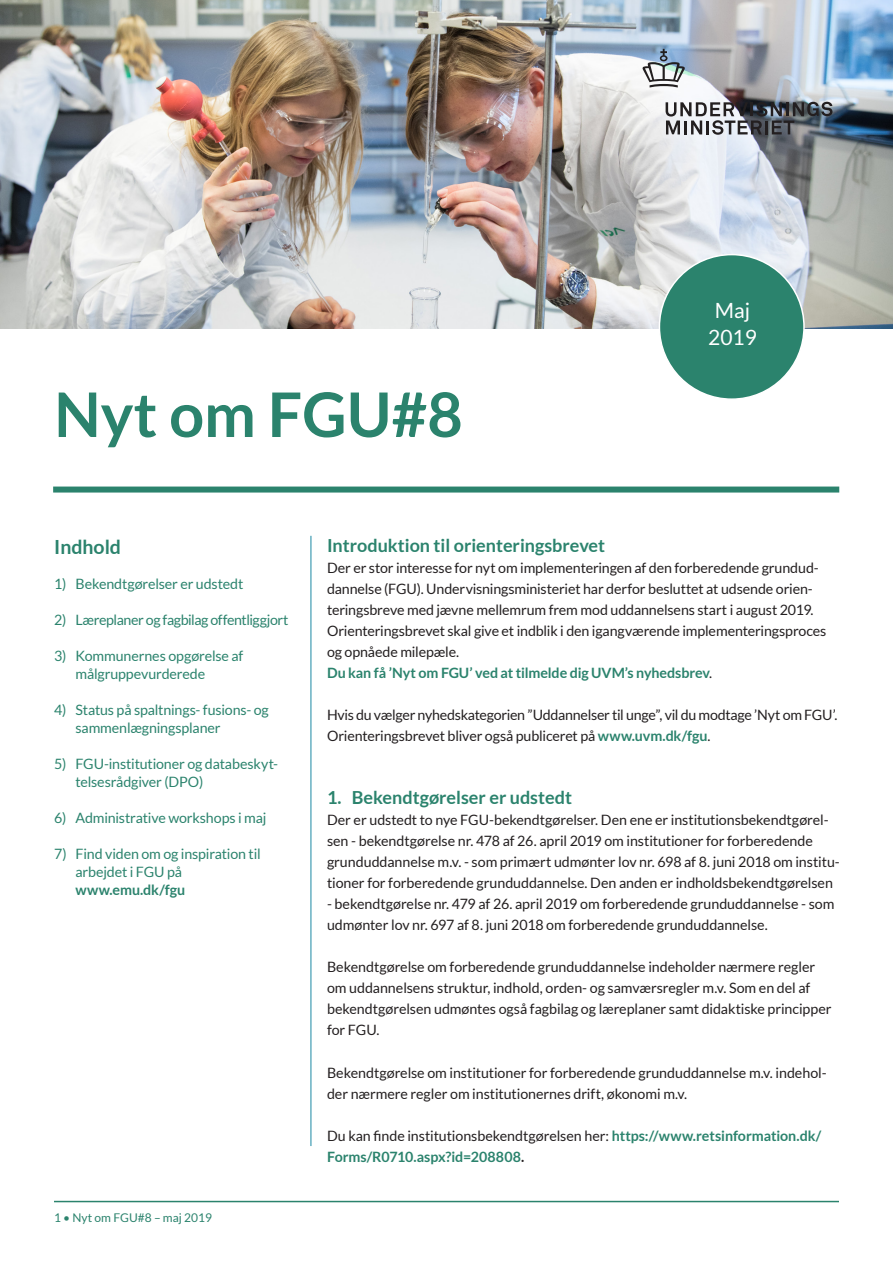
<style>
.page{position:relative;width:893px;height:1263px;background:#fff}
.page>*{position:absolute;margin:0;border:0;box-sizing:border-box;transform-origin:0 0}
.t1{font:700 61.5px "Lato";color:#2b836d}
.t2{font:21px "Lato";color:#fff}
.Overskrift{font:700 19.5px "Lato";color:#2b836d}
._10_Brødtekst_2{font:700 18px "Lato";color:#2b836d}
.Brød{font:14.25px/21px "Lato";letter-spacing:-.005em;color:#231f20}
.Brød-2{font:14.25px/18px "Lato";letter-spacing:-.01em;color:#2b836d}
.Brød-3{font:700 14.25px/21px "Lato";letter-spacing:-.005em;color:#2b836d}
.Brød-4{font:14.25px "Lato";letter-spacing:-.03em;color:#2b836d}
.t3{font:12px "Lato";color:#2b836d}
.s1{font-weight:400;color:#231f20}
.s2{font-weight:700;color:#2b836d}
.s3{color:#231f20}
</style>
<div class="page">
<hr style="left:54px;top:1201px;width:785px;height:1px;background:#2b836d">
<img style="left:0;top:0;width:893px;height:329px">
<svg style="left:666px;top:102px;width:166px;height:33px;background:#74787e"></svg>
<svg style="left:642px;top:49px;width:43px;height:39px"></svg>
<div style="left:659px;top:255px;width:145px;height:144px;background:#2b836d;border-radius:50%"></div>
<div style="left:53px;top:486px;width:786px;height:6px;background:#2b836d"></div>
<hr style="left:311px;top:536px;width:1px;height:610px;background:#1a88a3">
<p class="t1" style="left:54px;top:379px;width:410px">Nyt om FGU#8</p>
<p class="t2" style="left:715px;top:298px;width:37px">Maj</p>
<p class="t2" style="left:708px;top:325px;width:50px">2019</p>
<p class="Overskrift" style="left:54px;top:535px;width:68px">Indhold</p>
<p class="Brød-2" style="left:54px;top:574px;width:191px">1) Bekendtgørelser er udstedt</p>
<p class="Brød-4" style="left:54px;top:611px;width:236px">2) Læreplaner og fagbilag offentliggjort</p>
<p class="Brød-2" style="left:54px;top:646px;width:191px">3) Kommunernes opgørelse af</p>
<p class="Brød-2" style="left:75px;top:664px;width:131px">målgruppevurderede</p>
<p class="Brød-2" style="left:75px;top:700px;width:195px;text-indent:-21px">4) Status på spaltnings- fusions- og sammenlægningsplaner</p>
<p class="Brød-2" style="left:75px;top:754px;width:204px;text-indent:-21px">5) FGU-institutioner og databeskyt&shy;telsesrådgiver (DPO)</p>
<p class="Brød-2" style="left:54px;top:808px;width:214px">6) Administrative workshops i maj</p>
<p class="Brød-2" style="left:75px;top:844px;width:187px;text-indent:-21px">7) Find viden om og inspiration til arbejdet i FGU på</p>
<p class="Brød-3" style="left:75px;top:879px;width:111px">www.emu.dk/fgu</p>
<p class="t3" style="left:54px;top:1211px;width:160px">1 • Nyt om FGU#8 – maj 2019</p>
<p class="_10_Brødtekst_2" style="left:327px;top:535px;width:280px">Introduktion til orienteringsbrevet</p>
<p class="Brød" style="left:327px;top:558px;width:501px">Der er stor interesse for nyt om implementeringen af den forberedende grundud&shy;dannelse (FGU). Undervisningsministeriet har derfor besluttet at udsende orien&shy;teringsbreve med jævne mellemrum frem mod uddannelsens start i august 2019.<br>Orienteringsbrevet skal give et indblik i den igangværende implementeringsproces og opnåede milepæle.</p>
<p class="Brød-3" style="left:327px;top:662px;width:387px">Du kan få ’Nyt om FGU’ ved at tilmelde dig UVM’s nyhedsbrev<span class="s1">.</span></p>
<p class="Brød" style="left:327px;top:705px;width:512px">Hvis du vælger nyhedskategorien ”Uddannelser til unge”, vil du modtage ’Nyt om FGU’.</p>
<p class="Brød" style="left:327px;top:726px;width:385px">Orienteringsbrevet bliver også publiceret på <span class="s2">www.uvm.dk/fgu</span>.</p>
<p class="_10_Brødtekst_2" style="left:327px;top:787px;width:246px">1. Bekendtgørelser er udstedt</p>
<p class="Brød" style="left:327px;top:810px;width:514px">Der er udstedt to nye FGU-bekendtgørelser. Den ene er institutionsbekendtgørel&shy;sen - bekendtgørelse nr. 478 af 26. april 2019 om institutioner for forberedende grunduddannelse m.v. - som primært udmønter lov nr. 698 af 8. juni 2018 om institu&shy;tioner for forberedende grunduddannelse. Den anden er indholdsbekendtgørelsen</p>
<p class="Brød" style="left:327px;top:894px;width:509px">- bekendtgørelse nr. 479 af 26. april 2019 om forberedende grunduddannelse - som udmønter lov nr. 697 af 8. juni 2018 om forberedende grunduddannelse.</p>
<p class="Brød" style="left:327px;top:957px;width:506px">Bekendtgørelse om forberedende grunduddannelse indeholder nærmere regler om uddannelsens struktur, indhold, orden- og samværsregler m.v. Som en del af bekendtgørelsen udmøntes også fagbilag og læreplaner samt didaktiske principper for FGU.</p>
<p class="Brød" style="left:327px;top:1062px;width:501px">Bekendtgørelse om institutioner for forberedende grunduddannelse m.v. indehol&shy;der nærmere regler om institutionernes drift, økonomi m.v.</p>
<p class="Brød-3" style="left:327px;top:1124px;width:496px"><span class="s1">Du kan finde institutionsbekendtgørelsen her:</span> https://www.retsinformation.dk/<br>Forms/R0710.aspx?id=208808<span class="s3">.</span></p>
</div>
